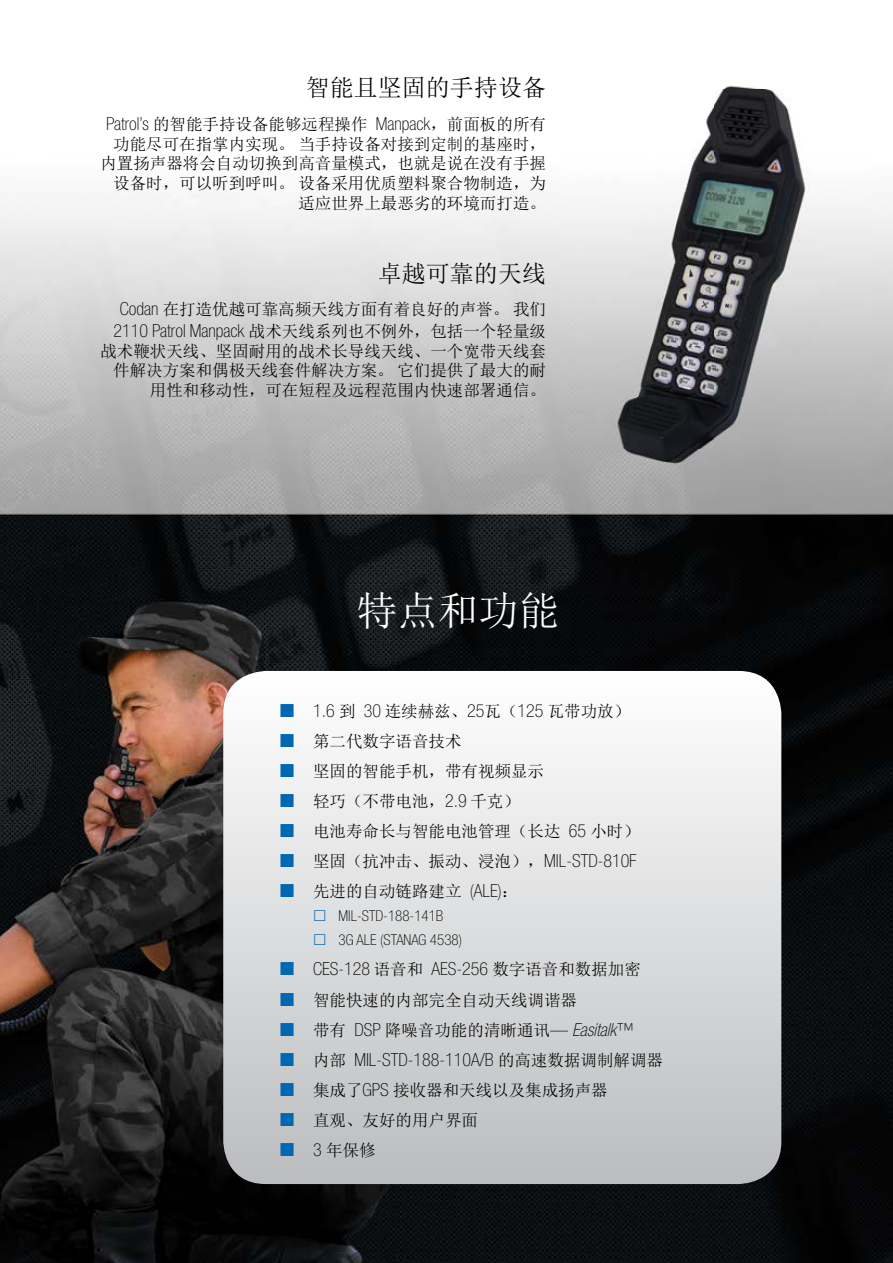
<style>
.page{position:relative;width:893px;height:1263px;background:#fff}
.page>*{position:absolute;margin:0;border:0;box-sizing:border-box;transform-origin:0 0}
.t1{font:40.5px "Sim Sun";color:#fff}
.t2{font:24px "Sim Sun";color:#000}
.t3{font:100 condensed 18px "Helvetica Neue LT Std";color:#000}
.t4{font:16.5px/30.2px "Sim Sun";color:#000}
.t5{font:100 condensed 15px/24px "Helvetica Neue LT Std";color:#000}
.s1{font-family:"Helvetica Neue LT Std";font-weight:100;font-stretch:condensed;font-size:18px}
.s2{font-family:"Sim Sun";font-weight:400;font-stretch:normal;font-size:16.5px}
.s3{font-family:"Helvetica Neue LT Std";font-weight:100;font-style:italic;font-stretch:condensed;font-size:18px}
</style>
<div class="page">
<img style="left:0;top:203px;width:893px;height:1060px">
<svg style="left:223px;top:671px;width:558px;height:513px"></svg>
<img style="left:561px;top:85px;width:308px;height:416px">
<svg style="left:281px;top:703px;width:13px;height:14px"></svg>
<svg style="left:281px;top:733px;width:13px;height:14px"></svg>
<svg style="left:281px;top:764px;width:13px;height:13px"></svg>
<svg style="left:281px;top:794px;width:13px;height:13px"></svg>
<svg style="left:281px;top:824px;width:13px;height:13px"></svg>
<svg style="left:281px;top:854px;width:13px;height:13px"></svg>
<svg style="left:281px;top:884px;width:13px;height:13px"></svg>
<svg style="left:314px;top:910px;width:11px;height:11px"></svg>
<svg style="left:314px;top:934px;width:11px;height:11px"></svg>
<svg style="left:281px;top:962px;width:13px;height:13px"></svg>
<svg style="left:281px;top:992px;width:13px;height:13px"></svg>
<svg style="left:281px;top:1022px;width:13px;height:14px"></svg>
<svg style="left:281px;top:1052px;width:13px;height:14px"></svg>
<svg style="left:281px;top:1083px;width:13px;height:13px"></svg>
<svg style="left:281px;top:1113px;width:13px;height:13px"></svg>
<svg style="left:281px;top:1143px;width:13px;height:13px"></svg>
<h2 class="t2" style="left:306px;top:75px;width:241px">智能且坚固的手持设备</h2>
<p class="t4" style="left:100px;top:114px;width:447px;line-height:19.8px;text-align:right"><span class="s1">Patrol’s</span> 的智能手持设备能够远程操作 <span class="s1">Manpack</span>，前面板的所有功能尽可在 指掌内实现。当手持设备对接到定制的基座时，内置扬声器将会自动切换到高音量 模式，也就是说在没有手握设备时， 可以听到呼叫。设备采用优质塑料聚合物制造，为适应世界上最恶劣的环境而打造。</p>
<h2 class="t2" style="left:378px;top:261px;width:169px">卓越可靠的天线</h2>
<p class="t4" style="left:113px;top:298px;width:434px;line-height:21.6px;text-align:center"><span class="s1">Codan</span> 在打造优越可靠高频天线方面有着良好的声 誉。我们<br><span class="s1">2110 Patrol Manpack</span> 战术天线系列也不例外，包括一个轻量级</p>
<p class="t4" style="left:100px;top:341px;width:447px;line-height:19.8px;text-align:right">战术鞭状天线、坚固耐用的战术长导线天线、一个宽带天线套件解决方案 和偶极天线套件解决方案。它们提供了最大的耐用性和移动性，可在短程及远程范围内快速部署通信。</p>
<h1 class="t1" style="left:357px;top:590px;width:204px">特点和功能</h1>
<p class="t4" style="left:313px;top:696px;width:328px"><span class="s1">1.6</span> 到 <span class="s1">30</span> 连续赫兹、<span class="s1">25</span>瓦（<span class="s1">125</span> 瓦带功放）第二代数字语音技术<br>坚固的智能手机，带有视频显示<br>轻巧（不带电池，<span class="s1">2.9</span> 千克）<br>电池寿命长与智能电池管理（长达 <span class="s1">65</span> 小时）坚固（抗冲击、振动、浸泡），<span class="s1">MIL-STD-810F</span>先进的自动链路建立 <span class="s1">(ALE)</span>：</p>
<p class="t5" style="left:339px;top:904px;width:125px">MIL-STD-188-141B<br>3G ALE (STANAG 4538)</p>
<p class="t3" style="left:313px;top:959px;width:329px">CES-128 <span class="s2">语音和</span> AES-256 <span class="s2">数字语音和数据加密</span></p>
<p class="t4" style="left:313px;top:984px;width:323px">智能快速的内部完全自动天线调谐器<br>带有 <span class="s1">DSP</span> 降噪音功能的清晰通讯<span class="s1">—</span> <span class="s3">Easitalk</span><span class="s1">™</span></p>
<p class="t3" style="left:313px;top:1049px;width:352px"><span class="s2">内部</span> MIL-STD-188-110A/B <span class="s2">的高速数据调制解调器</span></p>
<p class="t4" style="left:313px;top:1075px;width:296px">集成了<span class="s1">GPS</span> 接收器和天线以及集成扬声器直观、友好的用户界面<br><span class="s1">3</span> 年保修</p>
</div>
